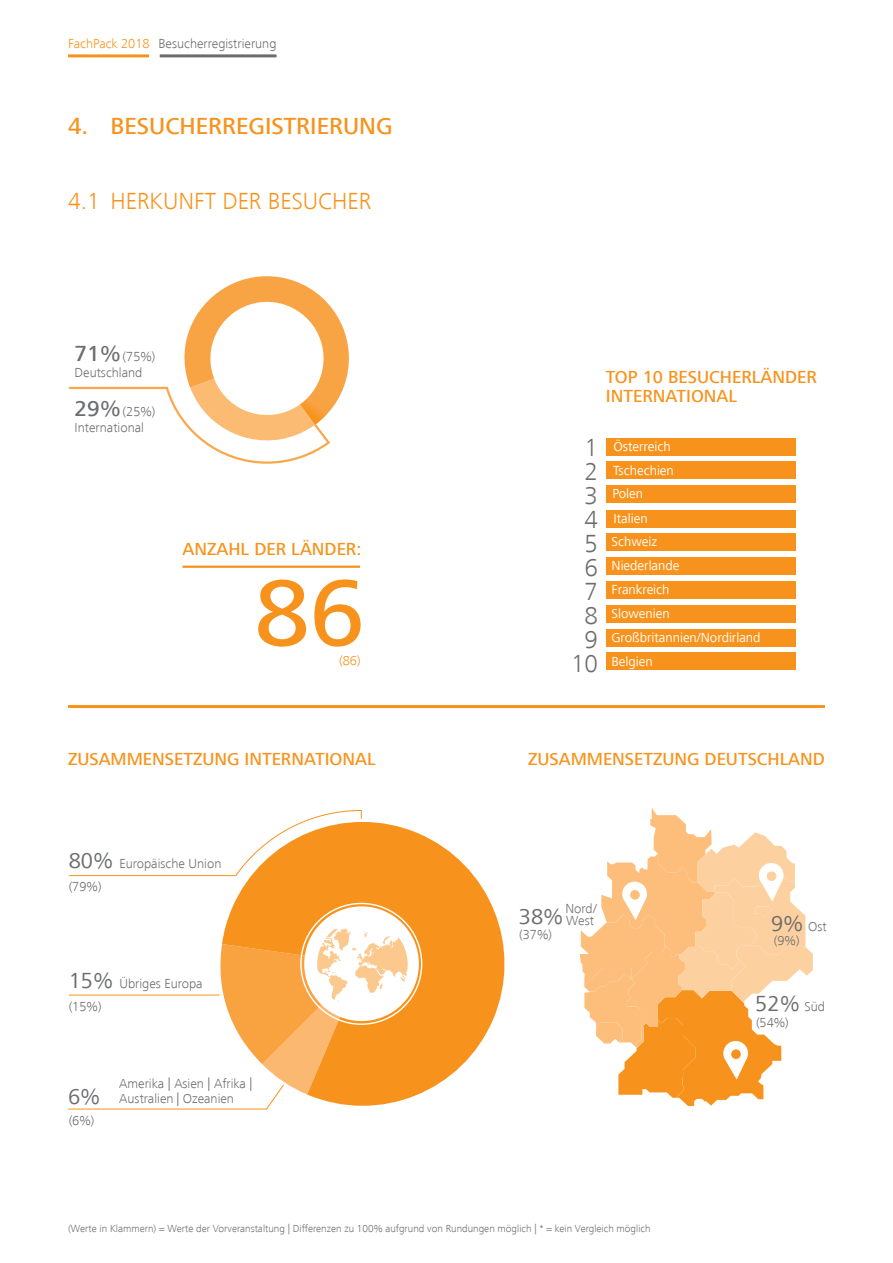
<style>
.page{position:relative;width:893px;height:1263px;background:#fff}
.page>*{position:absolute;margin:0;border:0;box-sizing:border-box;transform-origin:0 0}
.Headlines_weiß{font:500 97.5px "Frutiger Next LT";color:#f7931d}
.t1{font:300 25.5px/24px "Frutiger Next LT";color:#6c6d70;text-align:center}
.Headline_Ribera_grün{font:500 24px "Frutiger Next LT";color:#f7931d}
.Headline_Ribera_grün-2{font:300 24px "Frutiger Next LT";color:#f7931d}
.t2{font:22.5px "Frutiger Next LT";color:#6c6d70}
.Headline_Ribera_grün-3{font:500 18px "Frutiger Next LT";color:#f7931d}
.Headline_Ribera_weiß{font:500 18px/19.2px "Frutiger Next LT";color:#f7931d}
.t3{font:300 13.5px/16.2px "Frutiger Next LT";color:#6c6d70}
.t4{font:13.5px/23.7px "Frutiger Next LT";color:#fff}
.t5{font:300 13.5px "Frutiger Next LT";color:#f7931d}
.t6{font:300 10.5px "Frutiger Next LT";color:#6c6d70}
.s1{font-weight:500;font-size:22.5px}
.s2{font-weight:400;font-size:22.5px}
.s3{font-weight:300;font-size:13.5px}
</style>
<div class="page">
<hr style="left:160px;top:54px;width:116px;height:3px;background:#6c6d70">
<hr style="left:68px;top:54px;width:81px;height:3px;background:#f7931d">
<hr style="left:182px;top:566px;width:178px;height:2px;background:#f7931d">
<svg style="left:580px;top:808px;width:233px;height:298px"></svg>
<div style="left:767px;top:871px;width:9px;height:10px;background:#fdd0a0;border-radius:50%"></div>
<svg style="left:68px;top:276px;width:281px;height:188px"></svg>
<div style="left:606px;top:510px;width:189px;height:17px;background:#f7931d"></div>
<div style="left:606px;top:534px;width:189px;height:17px;background:#f7931d"></div>
<div style="left:606px;top:558px;width:189px;height:17px;background:#f7931d"></div>
<div style="left:606px;top:581px;width:189px;height:17px;background:#f7931d"></div>
<div style="left:606px;top:605px;width:189px;height:17px;background:#f7931d"></div>
<div style="left:606px;top:629px;width:189px;height:17px;background:#f7931d"></div>
<div style="left:606px;top:653px;width:189px;height:17px;background:#f7931d"></div>
<div style="left:606px;top:486px;width:189px;height:17px;background:#f7931d"></div>
<div style="left:606px;top:462px;width:189px;height:17px;background:#f7931d"></div>
<div style="left:606px;top:439px;width:189px;height:17px;background:#f7931d"></div>
<svg style="left:222px;top:822px;width:282px;height:277px;fill:#f7931d"></svg>
<div style="left:304px;top:906px;width:115px;height:115px;background:#fff;border-radius:50%"></div>
<svg style="left:235px;top:810px;width:127px;height:67px"></svg>
<hr style="left:69px;top:875px;width:167px;height:1px;background:#f7931d">
<svg style="left:68px;top:928px;width:340px;height:182px"></svg>
<hr style="left:68px;top:705px;width:757px;height:3px;background:#f7931d">
<p class="t5" style="left:68px;top:36px;width:83px">FachPack 2018</p>
<p class="t3" style="left:159px;top:35px;width:119px">Besucherregistrierung</p>
<p class="Headline_Ribera_grün" style="left:68px;top:113px;width:326px">4. BESUCHERREGISTRIERUNG</p>
<p class="Headline_Ribera_grün-2" style="left:68px;top:188px;width:305px">4.1 HERKUNFT DER BESUCHER</p>
<p class="t3" style="left:75px;top:348px;width:82px"><span class="s1">71%</span>(75%)<br>Deutschland</p>
<p class="t3" style="left:75px;top:403px;width:82px"><span class="s1">29%</span>(25%)<br>International</p>
<p class="Headline_Ribera_grün-3" style="left:182px;top:539px;width:181px">ANZAHL DER LÄNDER:</p>
<p class="Headlines_weiß" style="left:255px;top:559px;width:111px">86</p>
<p class="t5" style="left:339px;top:653px;width:23px">(86)</p>
<p class="Headline_Ribera_weiß" style="left:606px;top:367px;width:213px">TOP 10 BESUCHERLÄNDER<br>INTERNATIONAL</p>
<p class="t1" style="left:571px;top:436px;width:29px">1<br>2<br>3<br>4<br>5<br>6<br>7<br>8<br>9<br>10</p>
<p class="t4" style="left:613px;top:435px;width:59px">Österreich</p>
<p class="t4" style="left:613px;top:458px;width:62px">Tschechien</p>
<p class="t4" style="left:612px;top:482px;width:32px">Polen</p>
<p class="t4" style="left:612px;top:507px;width:151px">Italien<br>Schweiz<br>Niederlande<br>Frankreich<br>Slowenien<br>Großbritannien/Nordirland<br>Belgien</p>
<p class="Headline_Ribera_grün-3" style="left:68px;top:749px;width:309px">ZUSAMMENSETZUNG INTERNATIONAL</p>
<p class="Headline_Ribera_grün-3" style="left:528px;top:749px;width:298px">ZUSAMMENSETZUNG DEUTSCHLAND</p>
<p class="t3" style="left:69px;top:852px;width:154px;line-height:23px"><span class="s2">80%</span> Europäische Union (79%)</p>
<p class="t3" style="left:69px;top:972px;width:135px;line-height:22.5px"><span class="s2">15%</span> Übriges Europa (15%)</p>
<p class="t2" style="left:68px;top:1084px;width:34px">6%</p>
<p class="t3" style="left:69px;top:1112px;width:27px">(6%)</p>
<p class="t3" style="left:119px;top:1076px;width:135px;line-height:15px">Amerika | Asien | Afrika |<br>Australien | Ozeanien</p>
<p class="t2" style="left:519px;top:904px;width:46px">38%</p>
<p class="t3" style="left:565px;top:902px;width:33px;line-height:12px">Nord/<br>West</p>
<p class="t3" style="left:519px;top:926px;width:34px">(37%)</p>
<p class="t6" style="left:68px;top:1223px;width:584px">(Werte in Klammern) = Werte der Vorveranstaltung | Differenzen zu 100% aufgrund von Rundungen möglich | * = kein Vergleich möglich</p>
<p class="t3" style="left:771px;top:919px;width:57px;line-height:14.7px"><span class="s2">9%</span> Ost (9%)</p>
<p class="t2" style="left:755px;top:991px;width:71px">52% <span class="s3">Süd</span></p>
<p class="t3" style="left:756px;top:1014px;width:34px">(54%)</p>
</div>
